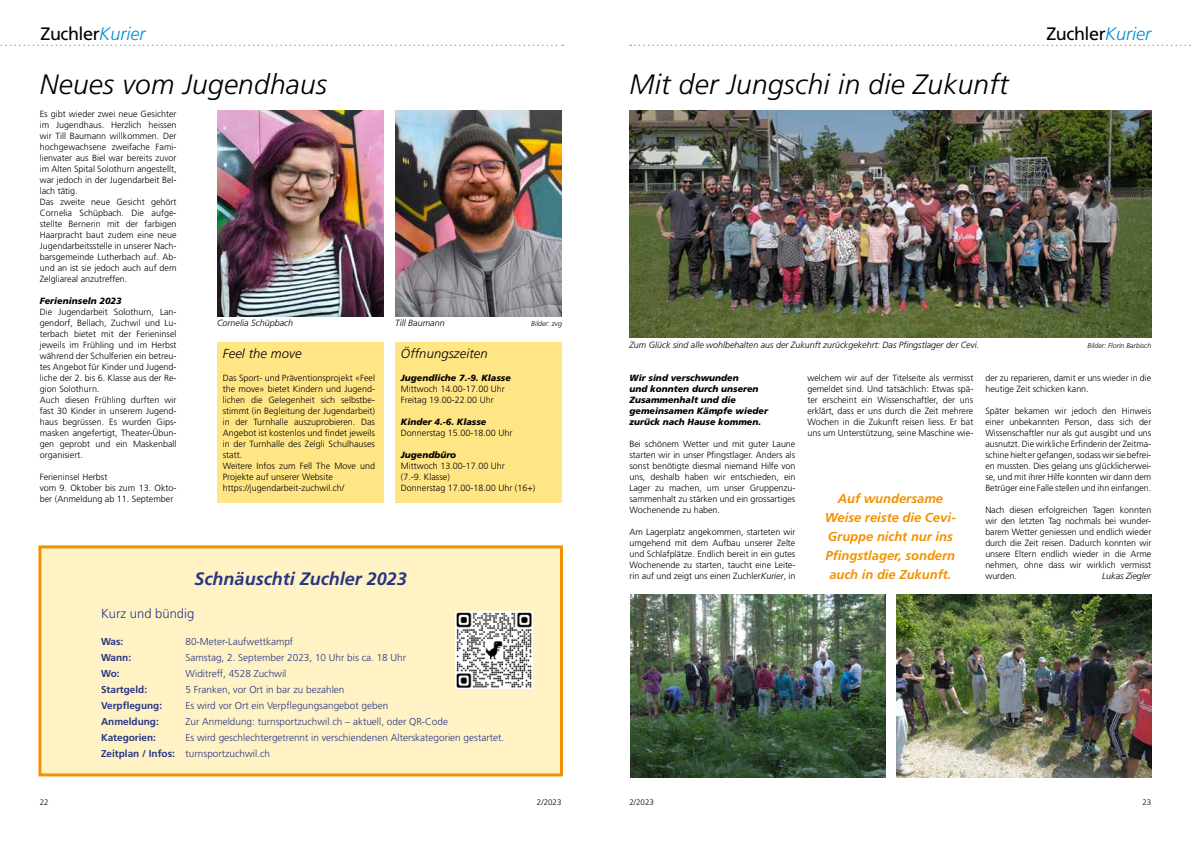
<style>
.page{position:relative;width:1191px;height:842px;background:#fff}
.page>*{position:absolute;margin:0;border:0;box-sizing:border-box;transform-origin:0 0}
.t1{font:italic 300 28px "Frutiger LT Pro";letter-spacing:.01em;color:#000}
.t2{font:18px "Frutiger LT Pro";letter-spacing:-.025em;color:#000}
.t3{font:italic 700 18px "Frutiger LT Pro";color:#283583}
.t4{font:italic 700 13px/19px "Frutiger LT Pro";color:#f39200;text-align:center}
.t5{font:italic 300 13px "Frutiger LT Pro";letter-spacing:.01em;color:#000}
.t6{font:300 13px "Frutiger LT Pro";color:#283583}
.t7{font:300 10px/16px "Frutiger LT Pro";color:#283583}
.t8{font:700 10px "Frutiger LT Pro";color:#283583}
.t9{font:300 9px/11px "Frutiger LT Pro";color:#000}
.t10{font:italic 900 9px/11px "Frutiger LT Pro";color:#000}
.t11{font:italic 300 9px "Frutiger LT Pro";color:#000}
.t12{font:300 8px "Frutiger LT Pro";color:#000}
.t13{font:italic 300 7px "Frutiger LT Pro";color:#000}
.s1{font-weight:300;font-style:italic;color:#0090d7}
.s2{font-weight:700}
.s3{font-style:italic}
</style>
<div class="page">
<svg style="left:0;top:45px;width:563px;height:1px"></svg>
<svg style="left:630px;top:45px;width:561px;height:1px"></svg>
<div style="left:40px;top:547px;width:521px;height:228px;background:#fff3c5"></div>
<div style="left:38px;top:545px;width:525px;height:231px;border:3px solid #f39200"></div>
<img style="left:456px;top:611px;width:77px;height:77px">
<img style="left:217px;top:111px;width:167px;height:205px">
<img style="left:395px;top:111px;width:167px;height:205px">
<div style="left:395px;top:342px;width:166px;height:160px;background:#ffe584"></div>
<div style="left:217px;top:342px;width:166px;height:160px;background:#ffe584"></div>
<img style="left:629px;top:111px;width:522px;height:226px">
<img style="left:630px;top:595px;width:255px;height:182px">
<img style="left:896px;top:595px;width:255px;height:182px">
<h2 class="t2" style="left:40px;top:23px;width:106px">Zuchler<span class="s1">Kurier</span></h2>
<h2 class="t2" style="left:1046px;top:23px;width:106px">Zuchler<span class="s1">Kurier</span></h2>
<h1 class="t1" style="left:40px;top:68px;width:288px">Neues vom Jugendhaus</h1>
<p class="t9" style="left:40px;top:109px;width:138px">Es gibt wieder zwei neue Gesichter im Jugendhaus. Herzlich heissen wir Till Baumann willkommen. Der hochgewachsene zweifache Fami&shy;lienvater aus Biel war bereits zuvor im Alten Spital Solothurn angestellt, war jedoch in der Jugendarbeit Bel&shy;lach tätig.<br>Das zweite neue Gesicht gehört<br>Cornelia Schüpbach. Die aufge&shy;stellte Bernerin mit der farbigen<br>Haarpracht baut zudem eine neue<br>Jugendarbeitsstelle in unserer Nach&shy;barsgemeinde Lutherbach auf. Ab&shy;und an ist sie jedoch auch auf dem<br>Zelgliareal anzutreffen.</p>
<p class="t10" style="left:40px;top:296px;width:83px">Ferieninseln 2023</p>
<p class="t9" style="left:40px;top:307px;width:138px">Die Jugendarbeit Solothurn, Lan&shy;gendorf, Bellach, Zuchwil und Lu&shy;terbach bietet mit der Ferieninsel jeweils im Frühling und im Herbst während der Schulferien ein betreu&shy;tes Angebot für Kinder und Jugend&shy;liche der 2. bis 6. Klasse aus der Re&shy;gion Solothurn.<br>Auch diesen Frühling durften wir fast 30 Kinder in unserem Jugend&shy;haus begrüssen. Es wurden Gips&shy;masken angefertigt, Theater-Übun&shy;gen geprobt und ein Maskenball organisiert.</p>
<p class="t9" style="left:40px;top:472px;width:138px">Ferieninsel Herbst<br>vom 9. Oktober bis zum 13. Okto&shy;ber (Anmeldung ab 11. September</p>
<p class="t11" style="left:217px;top:318px;width:78px">Cornelia Schüpbach</p>
<p class="t11" style="left:395px;top:318px;width:51px">Till Baumann</p>
<p class="t13" style="left:531px;top:320px;width:32px">Bilder: zvg</p>
<h3 class="t5" style="left:401px;top:346px;width:88px">Öffnungszeiten</h3>
<p class="t10" style="left:401px;top:373px;width:112px">Jugendliche 7.-9. Klasse</p>
<p class="t9" style="left:401px;top:384px;width:106px">Mittwoch 14.00-17.00 Uhr<br>Freitag 19.00-22.00 Uhr</p>
<p class="t10" style="left:401px;top:417px;width:87px">Kinder 4.-6. Klasse</p>
<p class="t9" style="left:401px;top:428px;width:113px">Donnerstag 15.00-18.00 Uhr</p>
<p class="t10" style="left:401px;top:450px;width:57px">Jugendbüro</p>
<p class="t9" style="left:401px;top:461px;width:136px">Mittwoch 13.00-17.00 Uhr<br>(7.-9. Klasse)<br>Donnerstag 17.00-18.00 Uhr (16+)</p>
<h3 class="t5" style="left:223px;top:346px;width:80px">Feel the move</h3>
<p class="t9" style="left:223px;top:373px;width:154px">Das Sport- und Präventionsprojekt «Feel the move» bietet Kindern und Jugend&shy;lichen die Gelegenheit sich selbstbe&shy;stimmt (in Begleitung der Jugendarbeit) in der Turnhalle auszuprobieren. Das Angebot ist kostenlos und findet jeweils in der Turnhalle des Zelgli Schulhauses statt.<br>Weitere Infos zum Fell The Move und Projekte auf unserer Website https://jugendarbeit-zuchwil.ch/</p>
<h2 class="t3" style="left:195px;top:568px;width:214px">Schnäuschti Zuchler 2023</h2>
<h3 class="t6" style="left:101px;top:606px;width:95px">Kurz und bündig</h3>
<p class="t8" style="left:101px;top:635px;width:24px">Was:</p>
<p class="t7" style="left:185px;top:633px;width:109px">80-Meter-Laufwettkampf</p>
<p class="t8" style="left:101px;top:651px;width:32px">Wann:</p>
<p class="t7" style="left:185px;top:649px;width:222px">Samstag, 2. September 2023, 10 Uhr bis ca. 18 Uhr</p>
<p class="t8" style="left:101px;top:667px;width:20px">Wo:</p>
<p class="t7" style="left:185px;top:665px;width:102px">Widitreff, 4528 Zuchwil</p>
<p class="t8" style="left:101px;top:683px;width:48px">Startgeld:</p>
<p class="t7" style="left:185px;top:681px;width:160px">5 Franken, vor Ort in bar zu bezahlen</p>
<p class="t8" style="left:101px;top:699px;width:63px">Verpflegung:</p>
<p class="t7" style="left:185px;top:697px;width:204px">Es wird vor Ort ein Verpflegungsangebot geben</p>
<p class="t8" style="left:101px;top:715px;width:59px">Anmeldung:</p>
<p class="t7" style="left:185px;top:713px;width:264px">Zur Anmeldung: turnsportzuchwil.ch – aktuell, oder QR-Code</p>
<p class="t8" style="left:101px;top:731px;width:57px">Kategorien:</p>
<p class="t7" style="left:101px;top:729px;width:405px;text-indent:84px">Es wird geschlechtergetrennt in verschiendenen Alterskategorien gestartet.<br><span class="s2">Zeitplan / Infos:</span> turnsportzuchwil.ch</p>
<h1 class="t1" style="left:629px;top:68px;width:380px">Mit der Jungschi in die Zukunft</h1>
<p class="t11" style="left:629px;top:340px;width:351px">Zum Glück sind alle wohlbehalten aus der Zukunft zurückgekehrt: Das Pfingstlager der Cevi.</p>
<p class="t13" style="left:1087px;top:342px;width:65px">Bilder: Florin Barbisch</p>
<p class="t10" style="left:629px;top:373px;width:140px">Wir sind verschwunden<br>und konnten durch unseren<br>Zusammenhalt und die gemeinsamen Kämpfe wieder zurück nach Hause kommen.</p>
<p class="t9" style="left:629px;top:439px;width:167px;text-align:justify">Bei schönem Wetter und mit guter Laune starten wir in unser Pfingstlager. Anders als sonst benötigte diesmal niemand Hilfe von uns, deshalb haben wir entschieden, ein Lager zu machen, um unser Gruppenzu&shy;sammenhalt zu stärken und ein grossartiges Wochenende zu haben.</p>
<p class="t9" style="left:629px;top:527px;width:167px;text-align:justify">Am Lagerplatz angekommen, starteten wir umgehend mit dem Aufbau unserer Zelte und Schlafplätze. Endlich bereit in ein gutes Wochenende zu starten, taucht eine Leite&shy;rin auf und zeigt uns einen Zuchler<span class="s3">Kurier</span>, in</p>
<p class="t9" style="left:807px;top:373px;width:167px;text-align:justify">welchem wir auf der Titelseite als vermisst gemeldet sind. Und tatsächlich: Etwas spä&shy;ter erscheint ein Wissenschaftler, der uns erklärt, dass er uns durch die Zeit mehrere Wochen in die Zukunft reisen liess. Er bat uns um Unterstützung, seine Maschine wie-</p>
<p class="t9" style="left:985px;top:373px;width:167px">der zu reparieren, damit er uns wieder in die heutige Zeit schicken kann.</p>
<p class="t9" style="left:985px;top:406px;width:167px;text-align:justify">Später bekamen wir jedoch den Hinweis einer unbekannten Person, dass sich der Wissenschaftler nur als gut ausgibt und uns ausnutzt. Die wirkliche Erfinderin der Zeitma&shy;schine hielt er gefangen, sodass wir sie befrei&shy;en mussten. Dies gelang uns glücklicherwei&shy;se, und mit ihrer Hilfe konnten wir dann dem Betrüger eine Falle stellen und ihn einfangen.</p>
<p class="t9" style="left:985px;top:505px;width:167px;text-align:justify">Nach diesen erfolgreichen Tagen konnten wir den letzten Tag nochmals bei wunder&shy;barem Wetter geniessen und endlich wieder durch die Zeit reisen. Dadurch konnten wir unsere Eltern endlich wieder in die Arme nehmen, ohne dass wir wirklich vermisst wurden.</p>
<h3 class="t4" style="left:824px;top:489px;width:133px">Auf wundersame<br>Weise reiste die Cevi-<br>Gruppe nicht nur ins<br>Pfingstlager, sondern auch in die Zukunft.</h3>
<p class="t11" style="left:1102px;top:571px;width:50px">Lukas Ziegler</p>
<p class="t12" style="left:40px;top:798px;width:10px">22</p>
<p class="t12" style="left:537px;top:798px;width:26px">2/2023</p>
<p class="t12" style="left:629px;top:798px;width:26px">2/2023</p>
<p class="t12" style="left:1142px;top:798px;width:10px">23</p>
</div>
